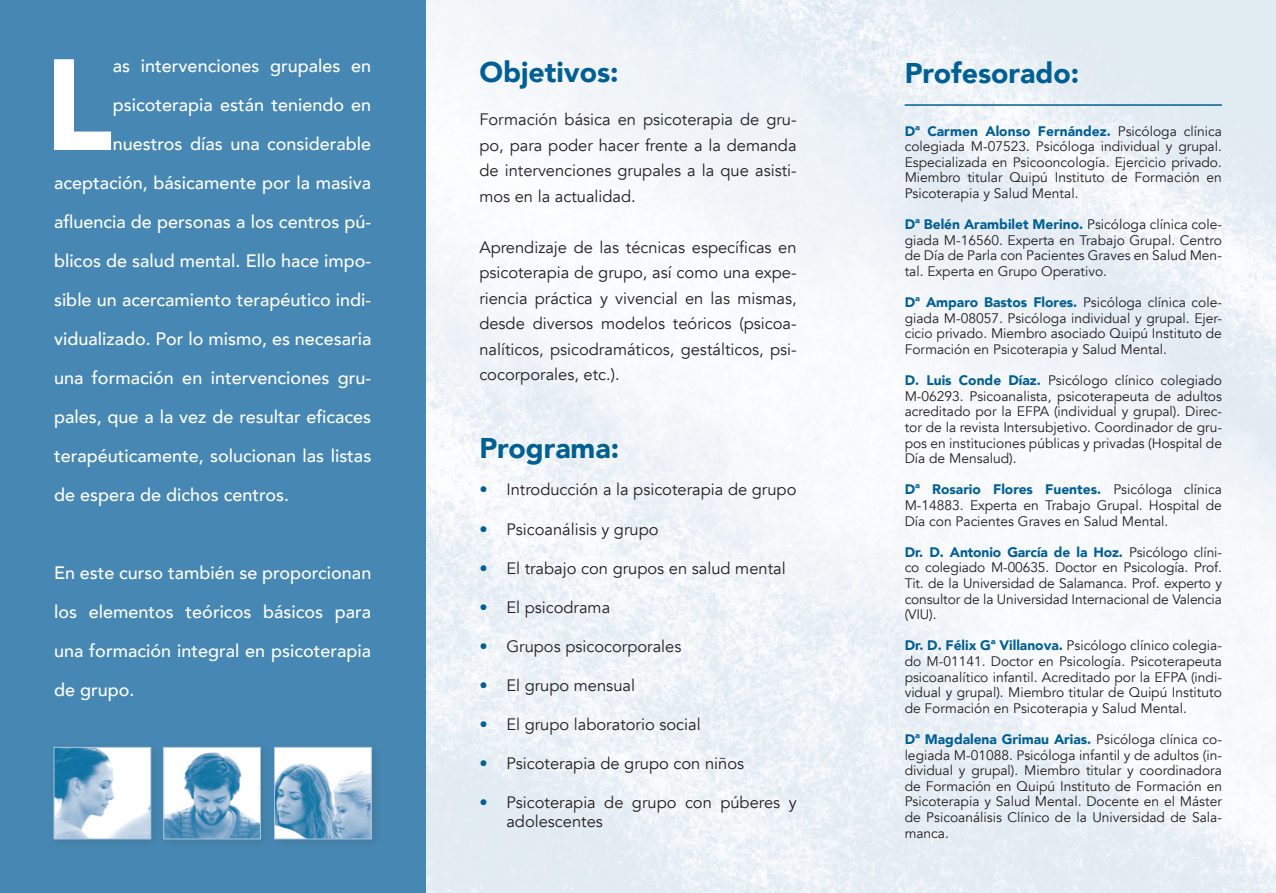
<style>
.page{position:relative;width:1276px;height:893px;background:#fff}
.page>*{position:absolute;margin:0;border:0;box-sizing:border-box;transform-origin:0 0}
.t1{font:900 128.1px "Avenir";color:#fff}
.t2{font:900 28.5px "Avenir";color:#005f92}
.t3{font:500 18px/39px "Avenir";color:#fff;text-align:justify}
.t4{font:16.5px/25.5px "Avenir";color:#231f20;text-align:justify}
.t5{font:13.8px/15.6px "Avenir";color:#231f20;text-align:justify}
.s1{color:#005f92}
.s2{font-weight:900;color:#005f92}
</style>
<div class="page">
<img style="left:425px;top:0;width:851px;height:893px">
<div style="left:0;top:0;width:425px;height:893px;background:#4688b3"></div>
<div style="left:48px;top:742px;width:114px;height:109px;background:#231f20;opacity:.14"></div>
<img style="left:56px;top:749px;width:93px;height:88px">
<div style="left:54px;top:747px;width:97px;height:92px;border:1px solid #acc5dd"></div>
<div style="left:158px;top:742px;width:114px;height:109px;background:#231f20;opacity:.14"></div>
<img style="left:165px;top:749px;width:94px;height:88px">
<div style="left:163px;top:747px;width:98px;height:92px;border:1px solid #acc5dd"></div>
<div style="left:269px;top:742px;width:114px;height:109px;background:#231f20;opacity:.14"></div>
<img style="left:276px;top:749px;width:94px;height:88px">
<div style="left:274px;top:747px;width:98px;height:92px;border:1px solid #acc5dd"></div>
<hr style="left:904px;top:104px;width:318px;height:2px;background:#005f92">
<p class="t1" style="left:44px;top:-4px;width:70px">L</p>
<p class="t3" style="left:113px;top:45px;width:260px">as intervenciones grupales en</p>
<p class="t3" style="left:113px;top:84px;width:260px">psicoterapia están teniendo en</p>
<p class="t3" style="left:113px;top:123px;width:260px">nuestros días una considerable</p>
<p class="t3" style="left:54px;top:162px;width:319px">aceptación, básicamente por la masiva</p>
<p class="t3" style="left:54px;top:201px;width:319px">afluencia de personas a los centros pú-</p>
<p class="t3" style="left:54px;top:240px;width:319px">blicos de salud mental. Ello hace impo-</p>
<p class="t3" style="left:54px;top:279px;width:319px">sible un acercamiento terapéutico indi-</p>
<p class="t3" style="left:54px;top:318px;width:319px">vidualizado. Por lo mismo, es necesaria</p>
<p class="t3" style="left:54px;top:357px;width:319px">una formación en intervenciones gru-</p>
<p class="t3" style="left:54px;top:396px;width:319px">pales, que a la vez de resultar eficaces</p>
<p class="t3" style="left:54px;top:435px;width:319px">terapéuticamente, solucionan las listas</p>
<p class="t3" style="left:54px;top:474px;width:237px">de espera de dichos centros.</p>
<p class="t3" style="left:54px;top:552px;width:319px">En este curso también se proporcionan los elementos teóricos básicos para una formación integral en psicoterapia de grupo.</p>
<p class="t2" style="left:479px;top:47px;width:141px">Objetivos:</p>
<p class="t4" style="left:479px;top:107px;width:319px">Formación básica en psicoterapia de gru&shy;po, para poder hacer frente a la demanda de intervenciones grupales a la que asisti&shy;mos en la actualidad.</p>
<p class="t4" style="left:479px;top:235px;width:319px">Aprendizaje de las técnicas específicas en psicoterapia de grupo, así como una expe&shy;riencia práctica y vivencial en las mismas, desde diversos modelos teóricos (psicoa&shy;nalíticos, psicodramáticos, gestálticos, psi&shy;cocorporales, etc.).</p>
<p class="t2" style="left:479px;top:424px;width:141px">Programa:</p>
<p class="t4" style="left:479px;top:477px;width:319px"><span class="s1">•</span> Introducción a la psicoterapia de grupo</p>
<p class="t4" style="left:479px;top:516px;width:181px"><span class="s1">•</span> Psicoanálisis y grupo</p>
<p class="t4" style="left:479px;top:555px;width:308px"><span class="s1">•</span> El trabajo con grupos en salud mental</p>
<p class="t4" style="left:479px;top:594px;width:132px"><span class="s1">•</span> El psicodrama</p>
<p class="t4" style="left:479px;top:633px;width:204px"><span class="s1">•</span> Grupos psicocorporales</p>
<p class="t4" style="left:479px;top:672px;width:157px"><span class="s1">•</span> El grupo mensual</p>
<p class="t4" style="left:479px;top:711px;width:223px"><span class="s1">•</span> El grupo laboratorio social</p>
<p class="t4" style="left:479px;top:750px;width:266px"><span class="s1">•</span> Psicoterapia de grupo con niños</p>
<p class="t4" style="left:506px;top:792px;width:292px;line-height:19.5px;text-indent:-27px"><span class="s1">•</span> Psicoterapia de grupo con púberes y adolescentes</p>
<p class="t2" style="left:904px;top:48px;width:176px">Profesorado:</p>
<p class="t5" style="left:904px;top:123px;width:319px"><span class="s2">Dª Carmen Alonso Fernández.</span> Psicóloga clínica colegiada M-07523. Psicóloga individual y grupal.<br>Especializada en Psicooncología. Ejercicio privado.<br>Miembro titular Quipú Instituto de Formación en Psicoterapia y Salud Mental.</p>
<p class="t5" style="left:904px;top:217px;width:319px"><span class="s2">Dª Belén Arambilet Merino.</span> Psicóloga clínica cole&shy;giada M-16560. Experta en Trabajo Grupal. Centro de Día de Parla con Pacientes Graves en Salud Men&shy;tal. Experta en Grupo Operativo.</p>
<p class="t5" style="left:904px;top:295px;width:319px"><span class="s2">Dª Amparo Bastos Flores.</span> Psicóloga clínica cole&shy;giada M-08057. Psicóloga individual y grupal. Ejer&shy;cicio privado. Miembro asociado Quipú Instituto de Formación en Psicoterapia y Salud Mental.</p>
<p class="t5" style="left:904px;top:373px;width:319px"><span class="s2">D. Luis Conde Díaz.</span> Psicólogo clínico colegiado M-06293. Psicoanalista, psicoterapeuta de adultos acreditado por la EFPA (individual y grupal). Direc&shy;tor de la revista Intersubjetivo. Coordinador de gru&shy;pos en instituciones públicas y privadas (Hospital de Día de Mensalud).</p>
<p class="t5" style="left:904px;top:482px;width:319px"><span class="s2">Dª Rosario Flores Fuentes.</span> Psicóloga clínica M-14883. Experta en Trabajo Grupal. Hospital de Día con Pacientes Graves en Salud Mental.</p>
<p class="t5" style="left:904px;top:545px;width:319px"><span class="s2">Dr. D. Antonio García de la Hoz.</span> Psicólogo clíni&shy;co colegiado M-00635. Doctor en Psicología. Prof.<br>Tit. de la Universidad de Salamanca. Prof. experto y consultor de la Universidad Internacional de Valencia (VIU).</p>
<p class="t5" style="left:904px;top:638px;width:319px"><span class="s2">Dr. D. Félix Gª Villanova.</span> Psicólogo clínico colegia&shy;do M-01141. Doctor en Psicología. Psicoterapeuta psicoanalítico infantil. Acreditado por la EFPA (indi&shy;vidual y grupal). Miembro titular de Quipú Instituto de Formación en Psicoterapia y Salud Mental.</p>
<p class="t5" style="left:904px;top:732px;width:319px"><span class="s2">Dª Magdalena Grimau Arias.</span> Psicóloga clínica co&shy;legiada M-01088. Psicóloga infantil y de adultos (in&shy;dividual y grupal). Miembro titular y coordinadora de Formación en Quipú Instituto de Formación en Psicoterapia y Salud Mental. Docente en el Máster de Psicoanálisis Clínico de la Universidad de Sala&shy;manca.</p>
</div>
